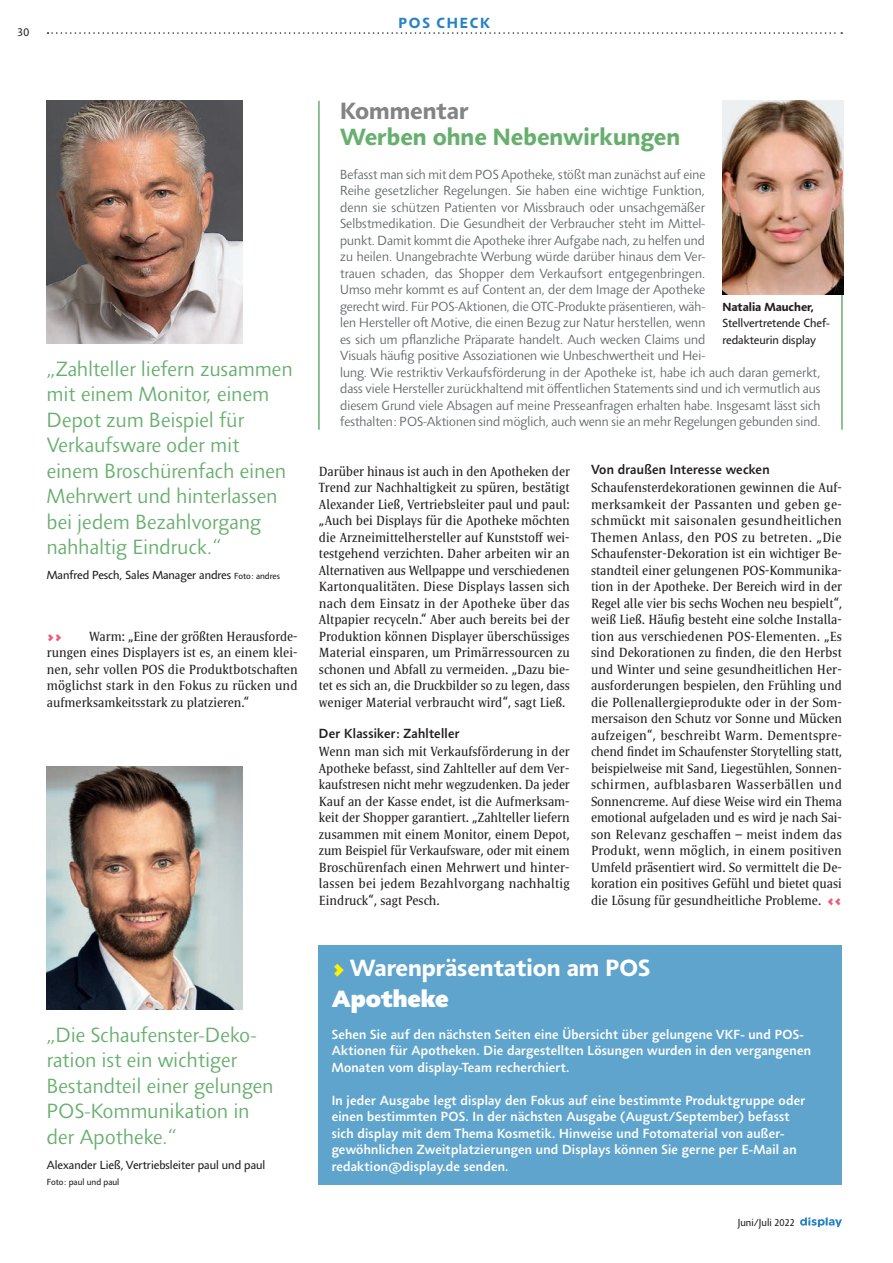
<style>
.page{position:relative;width:893px;height:1263px;background:#fff}
.page>*{position:absolute;margin:0;border:0;box-sizing:border-box;transform-origin:0 0}
.disp_Kasten_Headline{font:700 24px "Agilita LT Pro";color:#67af6e}
.t1{font:700 24px "Agilita LT Pro";color:#fff}
.disp_Kasten_Headline-2{font:700 24px "Agilita LT Pro";color:#838486}
.t2{font:900 24px "Agilita LT Pro";color:#fff}
.disp_Artikel_Zitat{font:300 21px/25.5px "Agilita LT Pro";color:#67af6e}
.t3{font:700 15px "Agilita LT Pro";letter-spacing:.115em;color:#2783c5}
.disp_Artikel_Fließte{font:13.5px/16.5px "Satero Serif LT Pro";color:#231f20;text-align:justify}
.disp_Kasten_Fließtex{font:300 13.5px/16.5px "Agilita LT Pro";letter-spacing:-.01em;color:#656a6c}
.t4{font:500 13.5px/16.5px "Agilita LT Pro";letter-spacing:.02em;color:#fff}
.disp_Artikel_Zwische{font:500 13.5px "Agilita LT Pro";letter-spacing:.02em;color:#231f20}
.t5{font:900 13.5px "Agilita LT Pro";color:#f05972}
.disp_Artikel_Zitatge{font:12px "Agilita LT Pro";color:#231f20}
.disp_Artikel_Bildunt{font:12px/16.5px "Agilita LT Pro";color:#231f20}
.t6{font:11.85px "Agilita LT Pro";color:#231f20}
.t7{font:10.5px "Agilita LT Pro";color:#231f20}
.disp_Artikel_Zitatge-2{font:9px "Agilita LT Pro";color:#231f20}
.s1{font-size:9px}
.s2{font-weight:700}
.s3{font-family:"Agilita LT Pro";font-weight:900;color:#f05972}
.s4{font-weight:900;color:#fff101}
</style>
<div class="page">
<hr style="left:318px;top:101px;width:2px;height:329px;background:#67af6e">
<hr style="left:841px;top:101px;width:2px;height:329px;background:#67af6e">
<div style="left:319px;top:945px;width:523px;height:240px;background:#5fa4cc"></div>
<img style="left:47px;top:101px;width:195px;height:243px">
<img style="left:47px;top:767px;width:195px;height:243px">
<img style="left:722px;top:101px;width:121px;height:193px">
<svg style="left:800px;top:1217px;width:42px;height:10px"></svg>
<svg style="left:48px;top:32px;width:794px;height:2px"></svg>
<p class="t6" style="left:18px;top:23px;width:13px">30</p>
<p class="t3" style="left:398px;top:12px;width:93px">POS CHECK</p>
<p class="disp_Artikel_Zitat" style="left:47px;top:356px;width:248px">„Zahlteller liefern zusammen mit einem Monitor, einem<br>Depot zum Beispiel für<br>Verkaufsware oder mit einem Broschürenfach einen<br>Mehrwert und hinterlassen bei jedem Bezahlvorgang nahhaltig Eindruck.“</p>
<p class="disp_Artikel_Zitatge" style="left:47px;top:567px;width:235px">Manfred Pesch, Sales Manager andres <span class="s1">Foto: andres</span></p>
<p class="disp_Artikel_Fließte" style="left:47px;top:628px;width:253px;text-indent:43px">Warm: „Eine der größten Herausforde&shy;rungen eines Displayers ist es, an einem klei&shy;nen, sehr vollen POS die Produktbotschaften möglichst stark in den Fokus zu rücken und aufmerksamkeitsstark zu platzieren.“</p>
<p class="t5" style="left:47px;top:625px;width:17px">&gt;&gt;</p>
<p class="disp_Artikel_Zitat" style="left:47px;top:1022px;width:228px">„Die Schaufenster-Deko&shy;ration ist ein wichtiger<br>Bestandteil einer gelungen<br>POS-Kommunikation in der Apotheke.“</p>
<p class="disp_Artikel_Zitatge" style="left:47px;top:1156px;width:220px">Alexander Ließ, Vertriebsleiter paul und paul</p>
<p class="disp_Artikel_Zitatge-2" style="left:47px;top:1176px;width:74px">Foto: paul und paul</p>
<p class="disp_Kasten_Headline-2" style="left:340px;top:93px;width:130px">Kommentar</p>
<p class="disp_Kasten_Headline" style="left:340px;top:119px;width:342px">Werben ohne Nebenwirkungen</p>
<p class="disp_Kasten_Fließtex" style="left:340px;top:166px;width:482px">Befasst man sich mit dem POS Apotheke, stößt man zunächst auf eine<br>Reihe gesetzlicher Regelungen. Sie haben eine wichtige Funktion,<br>denn sie schützen Patienten vor Missbrauch oder unsachgemäßer<br>Selbstmedikation. Die Gesundheit der Verbraucher steht im Mittel-<br>punkt. Damit kommt die Apotheke ihrer Aufgabe nach, zu helfen und<br>zu heilen. Unangebrachte Werbung würde darüber hinaus dem Ver-<br>trauen schaden, das Shopper dem Verkaufsort entgegenbringen.<br>Umso mehr kommt es auf Content an, der dem Image der Apotheke<br>gerecht wird. Für POS-Aktionen, die OTC-Produkte präsentieren, wäh-<br>len Hersteller oft Motive, die einen Bezug zur Natur herstellen, wenn<br>es sich um pflanzliche Präparate handelt. Auch wecken Claims und<br>Visuals häufig positive Assoziationen wie Unbeschwertheit und Hei-<br>lung. Wie restriktiv Verkaufsförderung in der Apotheke ist, habe ich auch daran gemerkt, dass viele Hersteller zurückhaltend mit öffentlichen Statements sind und ich vermutlich aus diesem Grund viele Absagen auf meine Presseanfragen erhalten habe. Insgesamt lässt sich festhalten: POS-Aktionen sind möglich, auch wenn sie an mehr Regelungen gebunden sind.</p>
<p class="disp_Artikel_Bildunt" style="left:722px;top:298px;width:108px"><span class="s2">Natalia Maucher,<br></span>Stellvertretende Chef&shy;redakteurin display</p>
<p class="disp_Artikel_Fließte" style="left:319px;top:463px;width:252px">Darüber hinaus ist auch in den Apotheken der Trend zur Nachhaltigkeit zu spüren, bestätigt Alexander Ließ, Vertriebsleiter paul und paul: „Auch bei Displays für die Apotheke möchten die Arzneimittelhersteller auf Kunststoff wei&shy;testgehend verzichten. Daher arbeiten wir an Alternativen aus Wellpappe und verschiedenen Kartonqualitäten. Diese Displays lassen sich nach dem Einsatz in der Apotheke über das Altpapier recyceln.“ Aber auch bereits bei der Produktion können Displayer überschüssiges Material einsparen, um Primärressourcen zu schonen und Abfall zu vermeiden. „Dazu bie&shy;tet es sich an, die Druckbilder so zu legen, dass weniger Material verbraucht wird“, sagt Ließ.</p>
<p class="disp_Artikel_Zwische" style="left:319px;top:724px;width:142px">Der Klassiker: Zahlteller</p>
<p class="disp_Artikel_Fließte" style="left:319px;top:743px;width:253px">Wenn man sich mit Verkaufsförderung in der Apotheke befasst, sind Zahlteller auf dem Ver&shy;kaufstresen nicht mehr wegzudenken. Da jeder Kauf an der Kasse endet, ist die Aufmerksam&shy;keit der Shopper garantiert. „Zahlteller liefern zusammen mit einem Monitor, einem Depot, zum Beispiel für Verkaufsware, oder mit einem Broschürenfach einen Mehrwert und hinter&shy;lassen bei jedem Bezahlvorgang nachhaltig Eindruck“, sagt Pesch.</p>
<p class="disp_Artikel_Zwische" style="left:591px;top:460px;width:180px">Von draußen Interesse wecken</p>
<p class="disp_Artikel_Fließte" style="left:591px;top:479px;width:253px">Schaufensterdekorationen gewinnen die Auf&shy;merksamkeit der Passanten und geben ge&shy;schmückt mit saisonalen gesundheitlichen Themen Anlass, den POS zu betreten. „Die Schaufenster-Dekoration ist ein wichtiger Be&shy;standteil einer gelungenen POS-Kommunika&shy;tion in der Apotheke. Der Bereich wird in der Regel alle vier bis sechs Wochen neu bespielt“, weiß Ließ. Häufig besteht eine solche Installa&shy;tion aus verschiedenen POS-Elementen. „Es sind Dekorationen zu finden, die den Herbst und Winter und seine gesundheitlichen Her&shy;ausforderungen bespielen, den Frühling und die Pollenallergieprodukte oder in der Som&shy;mersaison den Schutz vor Sonne und Mücken aufzeigen“, beschreibt Warm. Dementspre&shy;chend findet im Schaufenster Storytelling statt, beispielweise mit Sand, Liegestühlen, Sonnen&shy;schirmen, aufblasbaren Wasserbällen und Sonnencreme. Auf diese Weise wird ein Thema emotional aufgeladen und es wird je nach Sai&shy;son Relevanz geschaffen – meist indem das Produkt, wenn möglich, in einem positiven Umfeld präsentiert wird. So vermittelt die De&shy;koration ein positives Gefühl und bietet quasi die Lösung für gesundheitliche Probleme. <span class="s3">&lt;&lt;</span></p>
<p class="t1" style="left:332px;top:950px;width:320px"><span class="s4">&gt;</span> Warenpräsentation am POS</p>
<p class="t2" style="left:332px;top:980px;width:118px">Apotheke</p>
<p class="t4" style="left:332px;top:1026px;width:481px">Sehen Sie auf den nächsten Seiten eine Übersicht über gelungene VKF- und POS-<br>Aktionen für Apotheken. Die dargestellten Lösungen wurden in den vergangenen<br>Monaten vom display-Team recherchiert.</p>
<p class="t4" style="left:332px;top:1092px;width:475px">In jeder Ausgabe legt display den Fokus auf eine bestimmte Produktgruppe oder einen bestimmten POS. In der nächsten Ausgabe (August/September) befasst sich display mit dem Thema Kosmetik. Hinweise und Fotomaterial von außer&shy;gewöhnlichen Zweitplatzierungen und Displays können Sie gerne per E-Mail an redaktion@display.de senden.</p>
<p class="t7" style="left:738px;top:1215px;width:59px">Juni/Juli 2022</p>
</div>
